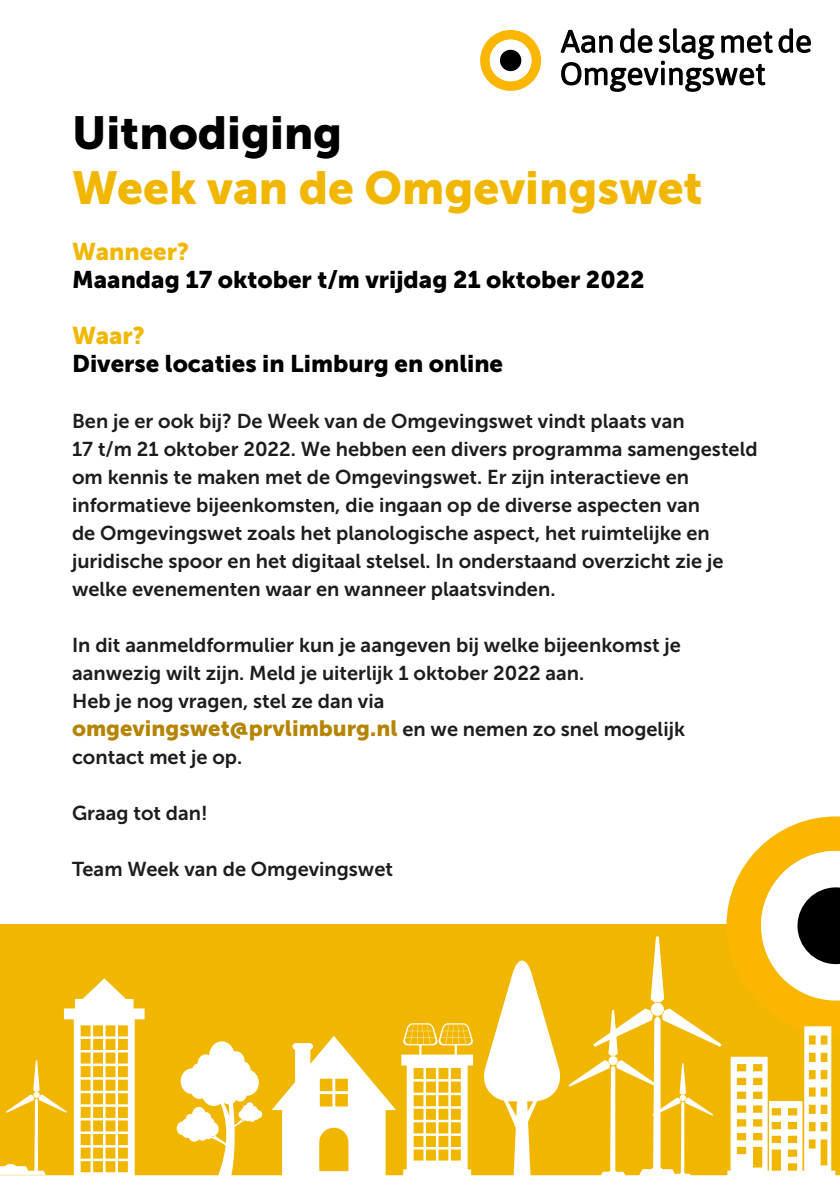
<style>
.page{position:relative;width:840px;height:1191px;background:#fff}
.page>*{position:absolute;margin:0;border:0;box-sizing:border-box;transform-origin:0 0}
.t1{font:46px "Museo Sans 900";color:#f1b700}
.t2{font:46px "Museo Sans 900";color:#000}
.t3{font:24px "Museo Sans 900";color:#000}
.t4{font:24px "Museo Sans 900";color:#f1b700}
.t5{font:22px "Museo Sans 900";color:#b58400}
.t6{font:20px/28px "Museo Sans 700";color:#1d1d1d}
.s1{font-family:"Museo Sans 700";font-size:20px;color:#1d1d1d}
</style>
<div class="page">
<svg style="left:480px;top:30px;width:60px;height:61px"></svg>
<div style="left:489px;top:40px;width:42px;height:41px;background:#fff;border-radius:50%"></div>
<div style="left:499px;top:50px;width:22px;height:21px;background:#000;border-radius:50%"></div>
<svg style="left:778px;top:28px;width:32px;height:25px"></svg>
<svg style="left:560px;top:28px;width:212px;height:64px"></svg>
<svg style="left:0;top:816px;width:839px;height:360px"></svg>
<h1 class="t2" style="left:72px;top:106px;width:271px">Uitnodiging</h1>
<h1 class="t1" style="left:72px;top:161px;width:631px">Week van de Omgevingswet</h1>
<p class="t4" style="left:72px;top:238px;width:118px">Wanneer?</p>
<p class="t3" style="left:72px;top:266px;width:573px">Maandag 17 oktober t/m vrijdag 21 oktober 2022</p>
<p class="t4" style="left:72px;top:322px;width:74px">Waar?</p>
<p class="t3" style="left:72px;top:350px;width:432px">Diverse locaties in Limburg en online</p>
<p class="t6" style="left:72px;top:407px;width:686px">Ben je er ook bij? De Week van de Omgevingswet vindt plaats van<br>17 t/m 21 oktober 2022. We hebben een divers programma samengesteld om kennis te maken met de Omgevingswet. Er zijn interactieve en informatieve bijeenkomsten, die ingaan op de diverse aspecten van<br>de Omgevingswet zoals het planologische aspect, het ruimtelijke en juridische spoor en het digitaal stelsel. In onderstaand overzicht zie je welke evenementen waar en wanneer plaatsvinden.</p>
<p class="t6" style="left:72px;top:631px;width:610px">In dit aanmeldformulier kun je aangeven bij welke bijeenkomst je aanwezig wilt zijn. Meld je uiterlijk 1 oktober 2022 aan.<br>Heb je nog vragen, stel ze dan via</p>
<p class="t5" style="left:72px;top:715px;width:614px">omgevingswet@prvlimburg.nl <span class="s1">en we nemen zo snel mogelijk</span></p>
<p class="t6" style="left:72px;top:743px;width:172px">contact met je op.</p>
<p class="t6" style="left:72px;top:799px;width:137px">Graag tot dan!</p>
<p class="t6" style="left:72px;top:855px;width:322px">Team Week van de Omgevingswet</p>
</div>
